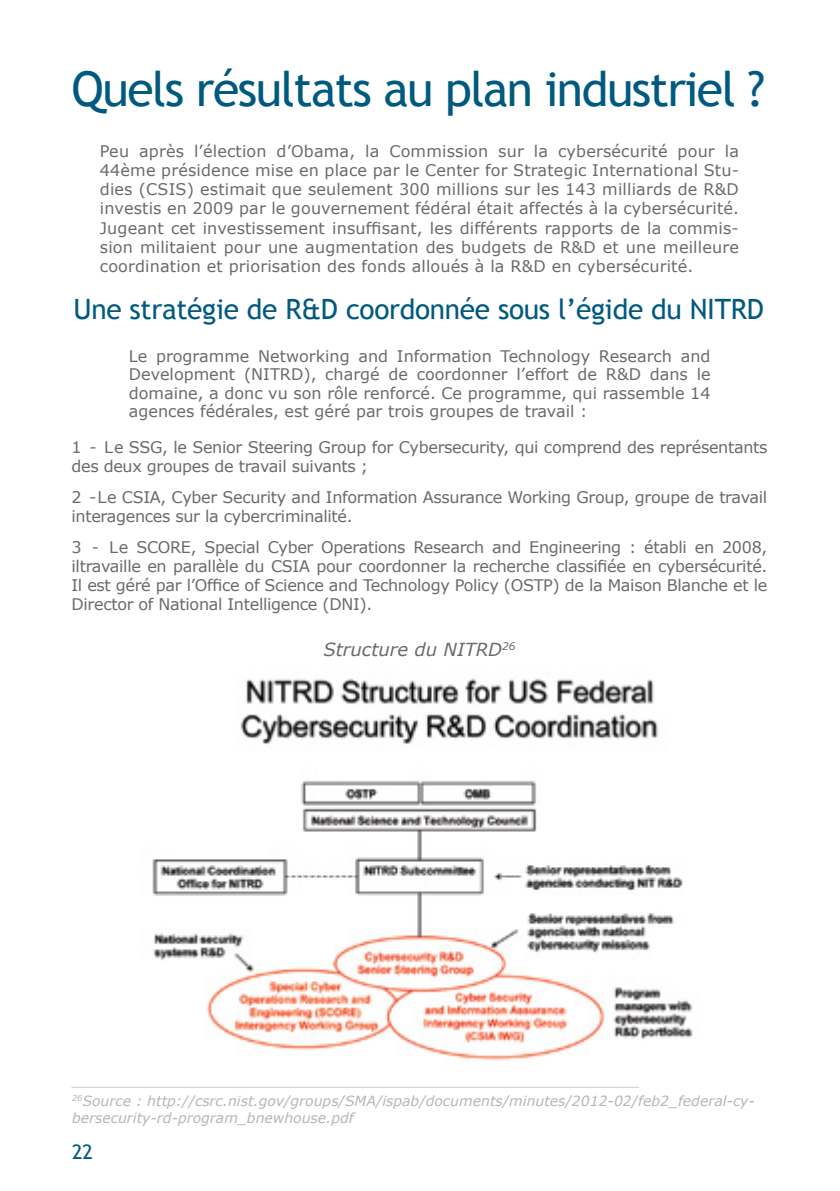
<style>
.page{position:relative;width:840px;height:1191px;background:#fff}
.page>*{position:absolute;margin:0;border:0;box-sizing:border-box;transform-origin:0 0}
.t1{font:48px "Trebuchet MS";letter-spacing:-.03em;color:#00597f}
.t2{font:28px "Trebuchet MS";letter-spacing:-.01em;color:#00597f}
.t3{font:20px "Trebuchet MS";color:#00597f}
.t4{font:italic 18px "Verdana";color:#696a6d}
.t5{font:16px/19.2px "Verdana";letter-spacing:-.02em;color:#696a6d;text-align:justify}
.t6{font:italic 14px/16.8px "Verdana";color:#b6b6b6}
</style>
<div class="page">
<img style="left:152px;top:678px;width:541px;height:383px">
<hr style="left:71px;top:1086px;width:567px;height:1px;background:#cacaca">
<h1 class="t1" style="left:71px;top:61px;width:694px">Quels résultats au plan industriel ?</h1>
<p class="t5" style="left:100px;top:141px;width:640px">Peu après l’élection d’Obama, la Commission sur la cybersécurité pour la 44ème présidence mise en place par le Center for Strategic International Stu&shy;dies (CSIS) estimait que seulement 300 millions sur les 143 milliards de R&amp;D investis en 2009 par le gouvernement fédéral était affectés à la cybersécurité.<br>Jugeant cet investissement insuffisant, les différents rapports de la commis&shy;sion militaient pour une augmentation des budgets de R&amp;D et une meilleure coordination et priorisation des fonds alloués à la R&amp;D en cybersécurité.</p>
<h2 class="t2" style="left:73px;top:292px;width:691px">Une stratégie de R&amp;D coordonnée sous l’égide du NITRD</h2>
<p class="t5" style="left:129px;top:346px;width:583px;line-height:18.6px">Le programme Networking and Information Technology Research and Development (NITRD), chargé de coordonner l’effort de R&amp;D dans le domaine, a donc vu son rôle renforcé. Ce programme, qui rassemble 14 agences fédérales, est géré par trois groupes de travail :</p>
<p class="t5" style="left:71px;top:437px;width:697px">1 - Le SSG, le Senior Steering Group for Cybersecurity, qui comprend des représentants des deux groupes de travail suivants ;</p>
<p class="t5" style="left:71px;top:487px;width:697px">2 -Le CSIA, Cyber Security and Information Assurance Working Group, groupe de travail interagences sur la cybercriminalité.</p>
<p class="t5" style="left:71px;top:537px;width:697px">3 - Le SCORE, Special Cyber Operations Research and Engineering : établi en 2008, iltravaille en parallèle du CSIA pour coordonner la recherche classifiée en cybersécurité.<br>Il est géré par l’Office of Science and Technology Policy (OSTP) de la Maison Blanche et le Director of National Intelligence (DNI).</p>
<p class="t4" style="left:323px;top:637px;width:193px">Structure du NITRD<sup>26</sup></p>
<p class="t6" style="left:72px;top:1092px;width:684px"><sup>26</sup>Source : http://csrc.nist.gov/groups/SMA/ispab/documents/minutes/2012-02/feb2_federal-cy&shy;bersecurity-rd-program_bnewhouse.pdf</p>
<p class="t3" style="left:72px;top:1140px;width:22px">22</p>
</div>
